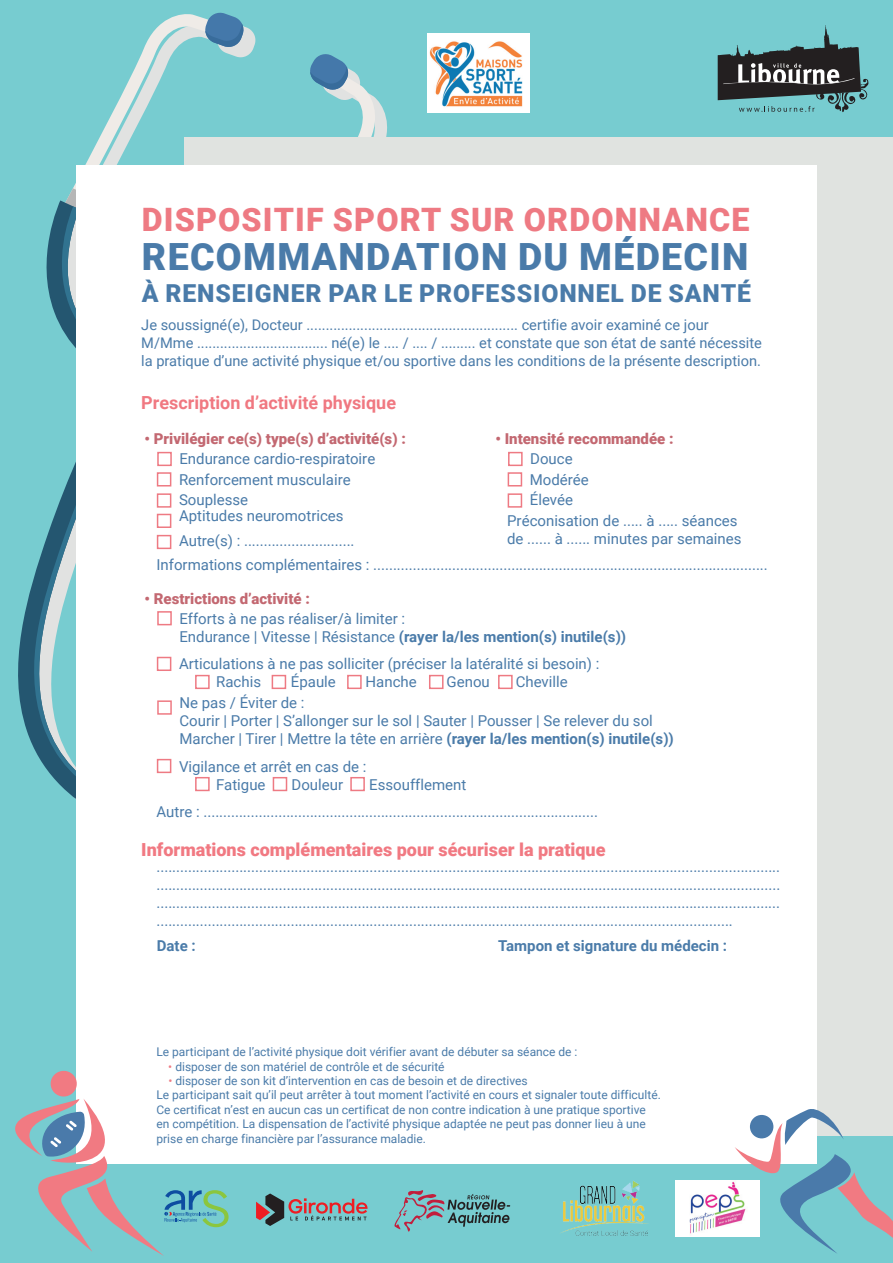
<style>
.page{position:relative;width:893px;height:1263px;background:#77ccd0}
.page>*{position:absolute;margin:0;border:0;box-sizing:border-box;transform-origin:0 0}
.t1{font:900 37.5px "Roboto";letter-spacing:.035em;color:#4a7ba9}
.t2{font:900 32.25px "Roboto";letter-spacing:.035em;color:#ee7a83}
.t3{font:900 24.75px "Roboto";letter-spacing:.035em;color:#4a7ba9}
.t4{font:900 18px "Roboto";color:#f17982}
.t5{font:700 18px "Roboto";color:#f07881}
.t6{font:15px/18px "Roboto";color:#4a7ba9}
.t7{font:900 15px "Roboto";color:#c36871}
.t8{font:700 15px "Roboto";color:#4a7ba9}
.t9{font:14.7px/17.5px "Roboto";color:#4a7ba9}
.t10{font:12px/14.4px "Roboto";color:#4a7ba9}
.s1{font-weight:700}
.s2{color:#ee7a83}
</style>
<div class="page">
<svg style="left:22px;top:462px;width:54px;height:337px"></svg>
<svg style="left:46px;top:222px;width:7px;height:86px"></svg>
<svg style="left:53px;top:12px;width:330px;height:336px"></svg>
<div style="left:184px;top:137px;width:709px;height:999px;background:#e0e3e0"></div>
<div style="left:76px;top:165px;width:741px;height:998px;background:#fff"></div>
<svg style="left:735px;top:1109px;width:158px;height:144px"></svg>
<div style="left:750px;top:1115px;width:23px;height:23px;background:#4a7aaa;border-radius:50%"></div>
<div style="left:157px;top:452px;width:15px;height:14px;border:2px solid #ee7a83"></div>
<div style="left:157px;top:472px;width:14px;height:14px;border:2px solid #ee7a83"></div>
<div style="left:157px;top:493px;width:14px;height:15px;border:2px solid #ee7a83"></div>
<div style="left:157px;top:514px;width:14px;height:14px;border:2px solid #ee7a83"></div>
<div style="left:157px;top:535px;width:14px;height:14px;border:2px solid #ee7a83"></div>
<div style="left:508px;top:452px;width:15px;height:14px;border:2px solid #ee7a83"></div>
<div style="left:508px;top:472px;width:14px;height:14px;border:2px solid #ee7a83"></div>
<div style="left:508px;top:493px;width:14px;height:15px;border:2px solid #ee7a83"></div>
<div style="left:157px;top:611px;width:15px;height:14px;border:2px solid #ee7a83"></div>
<div style="left:157px;top:657px;width:14px;height:14px;border:2px solid #ee7a83"></div>
<div style="left:195px;top:675px;width:15px;height:14px;border:2px solid #ee7a83"></div>
<div style="left:272px;top:675px;width:14px;height:14px;border:2px solid #ee7a83"></div>
<div style="left:347px;top:675px;width:15px;height:14px;border:2px solid #ee7a83"></div>
<div style="left:429px;top:675px;width:15px;height:14px;border:2px solid #ee7a83"></div>
<div style="left:498px;top:675px;width:15px;height:14px;border:2px solid #ee7a83"></div>
<div style="left:157px;top:700px;width:15px;height:15px;border:2px solid #ee7a83"></div>
<div style="left:157px;top:759px;width:14px;height:14px;border:2px solid #ee7a83"></div>
<div style="left:195px;top:777px;width:15px;height:14px;border:2px solid #ee7a83"></div>
<div style="left:273px;top:777px;width:14px;height:14px;border:2px solid #ee7a83"></div>
<div style="left:350px;top:777px;width:15px;height:14px;border:2px solid #ee7a83"></div>
<svg style="left:718px;top:25px;width:151px;height:87px"></svg>
<img style="left:427px;top:33px;width:103px;height:79px">
<img style="left:561px;top:1181px;width:87px;height:55px">
<svg style="left:394px;top:1190px;width:116px;height:42px"></svg>
<svg style="left:15px;top:1070px;width:214px;height:186px"></svg>
<svg style="left:256px;top:1193px;width:111px;height:33px"></svg>
<img style="left:676px;top:1180px;width:84px;height:56px">
<h2 class="t2" style="left:142px;top:197px;width:609px">DISPOSITIF SPORT SUR ORDONNANCE</h2>
<h1 class="t1" style="left:142px;top:231px;width:608px">RECOMMANDATION DU MÉDECIN</h1>
<h3 class="t3" style="left:142px;top:275px;width:611px">À RENSEIGNER PAR LE PROFESSIONNEL DE SANTÉ</h3>
<p class="t9" style="left:141px;top:316px;width:622px">Je soussigné(e), Docteur ....................................................... certifie avoir examiné ce jour<br>M/Mme .................................. né(e) le .... / .... / ......... et constate que son état de santé nécessite la pratique d’une activité physique et/ou sportive dans les conditions de la présente description.</p>
<p class="t5" style="left:141px;top:390px;width:256px">Prescription d’activité physique</p>
<p class="t7" style="left:145px;top:429px;width:263px">• Privilégier ce(s) type(s) d’activité(s) :</p>
<p class="t6" style="left:179px;top:448px;width:198px;line-height:20.2px">Endurance cardio-respiratoire<br>Renforcement musculaire<br>Souplesse</p>
<p class="t6" style="left:179px;top:502px;width:177px;line-height:25.3px">Aptitudes neuromotrices<br>Autre(s) : ............................</p>
<p class="t7" style="left:495px;top:429px;width:180px">• Intensité recommandée :</p>
<p class="t6" style="left:530px;top:450px;width:44px">Douce</p>
<p class="t6" style="left:530px;top:470px;width:61px">Modérée</p>
<p class="t6" style="left:530px;top:490px;width:45px">Élevée</p>
<p class="t6" style="left:507px;top:511px;width:232px">Préconisation de ..... à ..... séances</p>
<p class="t6" style="left:507px;top:529px;width:236px">de ...... à ...... minutes par semaines</p>
<p class="t6" style="left:157px;top:555px;width:613px">Informations complémentaires : ....................................................................................................</p>
<p class="t7" style="left:145px;top:588px;width:167px">• Restrictions d’activité :</p>
<p class="t6" style="left:179px;top:609px;width:448px">Efforts à ne pas réaliser/à limiter :<br>Endurance | Vitesse | Résistance <span class="s1">(rayer la/les mention(s) inutile(s))</span></p>
<p class="t6" style="left:216px;top:654px;width:385px;text-indent:-37px">Articulations à ne pas solliciter (préciser la latéralité si besoin) :<br>Rachis</p>
<p class="t6" style="left:291px;top:672px;width:46px">Épaule</p>
<p class="t6" style="left:366px;top:672px;width:53px">Hanche</p>
<p class="t6" style="left:447px;top:672px;width:45px">Genou</p>
<p class="t6" style="left:516px;top:672px;width:53px">Cheville</p>
<p class="t6" style="left:179px;top:693px;width:496px">Ne pas / Éviter de :<br>Courir | Porter | S’allonger sur le sol | Sauter | Pousser | Se relever du sol<br>Marcher | Tirer | Mettre la tête en arrière <span class="s1">(rayer la/les mention(s) inutile(s))</span></p>
<p class="t6" style="left:216px;top:757px;width:152px;text-indent:-37px">Vigilance et arrêt en cas de :<br>Fatigue</p>
<p class="t6" style="left:292px;top:775px;width:53px">Douleur</p>
<p class="t6" style="left:369px;top:775px;width:99px">Essoufflement</p>
<p class="t6" style="left:157px;top:802px;width:443px">Autre : ....................................................................................................</p>
<p class="t4" style="left:141px;top:837px;width:466px">Informations complémentaires pour sécuriser la pratique</p>
<p class="t6" style="left:157px;top:857px;width:625px;text-align:justify">.............................................................................................................................................................. .............................................................................................................................................................. .............................................................................................................................................................. ..................................................................................................................................................</p>
<p class="t8" style="left:157px;top:935px;width:40px">Date :</p>
<p class="t8" style="left:498px;top:935px;width:230px">Tampon et signature du médecin :</p>
<p class="t10" style="left:156px;top:1044px;width:422px">Le participant de l’activité physique doit vérifier avant de débuter sa séance de :</p>
<p class="t10" style="left:168px;top:1058px;width:278px"><span class="s2">•</span> disposer de son matériel de contrôle et de sécurité</p>
<p class="t10" style="left:156px;top:1073px;width:506px;text-indent:12px"><span class="s2">•</span> disposer de son kit d’intervention en cas de besoin et de directives<br>Le participant sait qu’il peut arrêter à tout moment l’activité en cours et signaler toute difficulté.<br>Ce certificat n’est en aucun cas un certificat de non contre indication à une pratique sportive en compétition. La dispensation de l’activité physique adaptée ne peut pas donner lieu à une prise en charge financière par l’assurance maladie.</p>
</div>
